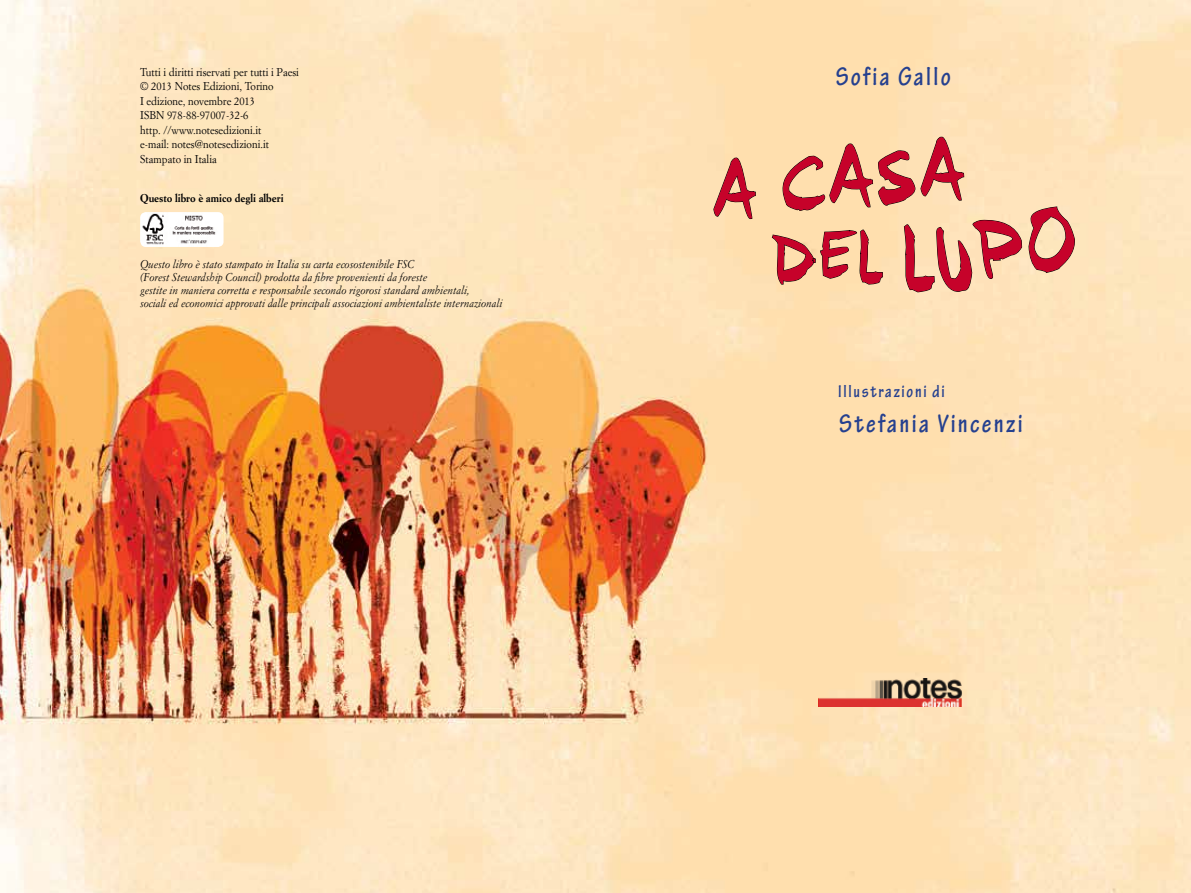
<style>
.page{position:relative;width:1191px;height:893px;background:#fff}
.page>*{position:absolute;margin:0;border:0;box-sizing:border-box;transform-origin:0 0}
.t1{font:78.75px "ANDYFISH";color:#c6022a;scale:.94 1}
.t2{font:74.85px "ANDYFISH";color:#c6022a;scale:.94 1}
.t3{font:63px "ANDYFISH";color:#c6022a}
.t4{font:700 condensed 27.6px "Tekton Pro";letter-spacing:.09em;color:#25408f;scale:.94 1}
.t5{font:700 condensed 18.3px "Tekton Pro";letter-spacing:.1em;color:#25408f;scale:.94 1}
.t6{font:italic 11.1px/13px "Simoncini Garamond";color:#000;scale:.94 1}
.t7{font:11.1px/14.4px "Simoncini Garamond";color:#000;scale:.94 1}
.t8{font:700 11.1px "Simoncini Garamond";color:#000;scale:.94 1}
.t9{font:1.95px "Times";color:#000;scale:.94 1}
</style>
<div class="page">
<img style="left:0;top:0;width:1191px;height:893px">
<img style="left:818px;top:678px;width:145px;height:29px">
<img style="left:140px;top:212px;width:83px;height:35px">
<svg style="left:771px;top:137px;width:251px;height:168px;background:#f0d4a9"></svg>
<svg style="left:1028px;top:206px;width:47px;height:67px;background:#e5cfab"></svg>
<svg style="left:713px;top:156px;width:43px;height:67px;background:#e8cca1"></svg>
<p class="t7" style="left:140px;top:65px;width:170px">Tutti i diritti riservati per tutti i Paesi © 2013 Notes Edizioni, Torino<br>I edizione, novembre 2013<br>ISBN 978-88-97007-32-6<br>http. //www.notesedizioni.it<br>e-mail: notes@notesedizioni.it<br>Stampato in Italia</p>
<p class="t8" style="left:140px;top:191px;width:154px">Questo libro è amico degli alberi</p>
<p class="t9" style="left:189px;top:239px;width:3px">©</p>
<p class="t6" style="left:140px;top:257px;width:387px">Questo libro è stato stampato in Italia su carta ecosostenibile FSC<br>(Forest Stewardship Council) prodotta da fibre provenienti da foreste<br>gestite in maniera corretta e responsabile secondo rigorosi standard ambientali,<br>sociali ed economici approvati dalle principali associazioni ambientaliste internazionali</p>
<h3 class="t4" style="left:835px;top:60px;width:124px">Sofia Gallo</h3>
<h2 class="t2" style="left:776px;top:124px;width:198px;rotate:-4deg">CA<sub>S</sub>A</h2>
<h3 class="t3" style="left:773px;top:214px;width:110px">DEL</h3>
<h1 class="t1" style="left:898px;top:201px;width:191px;rotate:-3deg">LUPO</h1>
<h3 class="t5" style="left:838px;top:381px;width:115px">Illustrazioni di</h3>
<h3 class="t4" style="left:839px;top:407px;width:197px">Stefania Vincenzi</h3>
</div>
